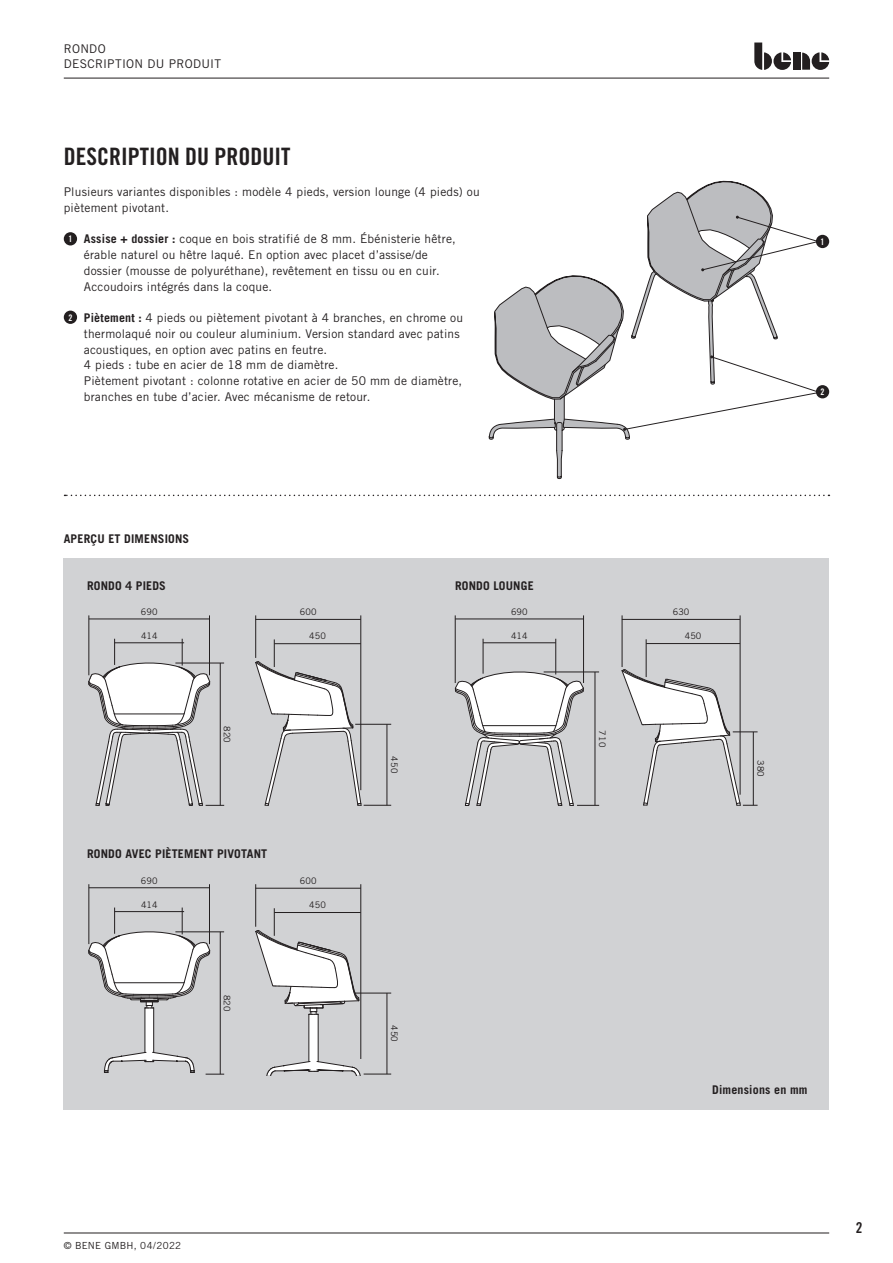
<style>
.page{position:relative;width:893px;height:1263px;background:#fff}
.page>*{position:absolute;margin:0;border:0;box-sizing:border-box;transform-origin:0 0}
.t1{font:24px "Trade Gothic LT Std Bd Cn 20";color:#231f20}
.t2{font:15px "Trade Gothic LT Std Bd Cn 20";color:#231f20}
.t3{font:12px/15.8px "Trade Gothic LT Std";letter-spacing:.015em;color:#231f20}
.t4{font:700 12px "Trade Gothic LT Std";letter-spacing:.015em;color:#231f20}
.t5{font:9.75px "Trade Gothic LT Std";letter-spacing:.03em;color:#231f20}
.t6{font:9px "Trade Gothic LT Std";letter-spacing:.01em;color:#231f20}
.t7{font:9px "Trade Gothic LT Std Bd Cn 20";color:#fff}
.s1{font-weight:700}
</style>
<div class="page">
<svg style="left:754px;top:43px;width:37px;height:27px"></svg>
<div style="left:793px;top:53px;width:7px;height:17px;background:#231f20"></div>
<svg style="left:802px;top:52px;width:27px;height:18px"></svg>
<div style="left:64px;top:558px;width:765px;height:552px;background:#d1d2d4"></div>
<div style="left:816px;top:235px;width:13px;height:13px;background:#231f20;border-radius:50%"></div>
<div style="left:816px;top:385px;width:13px;height:13px;background:#231f20;border-radius:50%"></div>
<svg style="left:489px;top:181px;width:330px;height:298px"></svg>
<hr style="left:64px;top:78px;width:765px;height:1px;background:#231f20">
<hr style="left:64px;top:1232px;width:765px;height:1px;background:#231f20">
<div style="left:64px;top:232px;width:13px;height:13px;background:#231f20;border-radius:50%"></div>
<div style="left:64px;top:311px;width:13px;height:13px;background:#231f20;border-radius:50%"></div>
<svg style="left:65px;top:495px;width:764px;height:1px"></svg>
<hr style="left:89px;top:615px;width:1px;height:60px;background:#231f20">
<hr style="left:255px;top:615px;width:1px;height:43px;background:#231f20">
<svg style="left:88px;top:639px;width:136px;height:167px"></svg>
<svg style="left:255px;top:639px;width:136px;height:167px"></svg>
<hr style="left:209px;top:615px;width:1px;height:60px;background:#231f20">
<hr style="left:361px;top:615px;width:1px;height:175px;background:#231f20">
<hr style="left:115px;top:642px;width:69px;height:1px;background:#231f20">
<hr style="left:220px;top:663px;width:1px;height:142px;background:#231f20">
<hr style="left:387px;top:724px;width:1px;height:81px;background:#231f20">
<hr style="left:89px;top:619px;width:120px;height:1px;background:#231f20">
<hr style="left:255px;top:619px;width:106px;height:1px;background:#231f20">
<hr style="left:274px;top:643px;width:87px;height:1px;background:#231f20">
<hr style="left:483px;top:639px;width:1px;height:35px;background:#231f20">
<hr style="left:455px;top:615px;width:1px;height:68px;background:#231f20">
<hr style="left:622px;top:615px;width:1px;height:52px;background:#231f20">
<hr style="left:646px;top:639px;width:1px;height:38px;background:#231f20">
<hr style="left:555px;top:639px;width:1px;height:35px;background:#231f20">
<svg style="left:455px;top:669px;width:144px;height:137px"></svg>
<svg style="left:622px;top:669px;width:136px;height:137px"></svg>
<hr style="left:583px;top:615px;width:1px;height:68px;background:#231f20">
<hr style="left:740px;top:615px;width:1px;height:180px;background:#231f20">
<hr style="left:483px;top:642px;width:73px;height:1px;background:#231f20">
<hr style="left:595px;top:672px;width:1px;height:133px;background:#231f20">
<hr style="left:753px;top:732px;width:1px;height:73px;background:#231f20">
<hr style="left:455px;top:619px;width:128px;height:1px;background:#231f20">
<hr style="left:622px;top:619px;width:118px;height:1px;background:#231f20">
<hr style="left:646px;top:643px;width:94px;height:1px;background:#231f20">
<hr style="left:89px;top:884px;width:1px;height:60px;background:#231f20">
<hr style="left:209px;top:884px;width:1px;height:60px;background:#231f20">
<hr style="left:89px;top:887px;width:120px;height:1px;background:#231f20">
<hr style="left:255px;top:884px;width:1px;height:43px;background:#231f20">
<hr style="left:361px;top:884px;width:1px;height:175px;background:#231f20">
<hr style="left:255px;top:888px;width:106px;height:1px;background:#231f20">
<svg style="left:255px;top:908px;width:136px;height:168px"></svg>
<hr style="left:387px;top:993px;width:1px;height:81px;background:#231f20">
<svg style="left:88px;top:907px;width:136px;height:168px"></svg>
<hr style="left:220px;top:932px;width:1px;height:142px;background:#231f20">
<p class="t3" style="left:64px;top:41px;width:159px;line-height:14.4px">RON DO<br>DESCRIPTION DU PRODUIT</p>
<h1 class="t1" style="left:64px;top:141px;width:228px">DESCRIPTION DU PRODUIT</h1>
<p class="t3" style="left:64px;top:184px;width:417px">Plusieurs variantes disponibles : modèle 4 pieds, version lounge (4 pieds) ou piètement pivotant.</p>
<p class="t7" style="left:68px;top:233px;width:5px">1</p>
<p class="t7" style="left:68px;top:312px;width:5px">2</p>
<p class="t3" style="left:84px;top:231px;width:373px"><span class="s1">Assise + dossier :</span> coque en bois stratifié de 8 mm. Ébénisterie hêtre, érable naturel ou hêtre laqué. En option avec placet d’assise/de dossier (mousse de polyuréthane), revêtement en tissu ou en cuir.<br>Accoudoirs intégrés dans la coque.</p>
<p class="t3" style="left:84px;top:310px;width:381px"><span class="s1">Piètement :</span> 4 pieds ou piètement pivotant à 4 branches, en chrome ou thermolaqué noir ou couleur aluminium. Version standard avec patins acoustiques, en option avec patins en feutre.<br>4 pieds : tube en acier de 18 mm de diamètre.<br>Piètement pivotant : colonne rotative en acier de 50 mm de diamètre, branches en tube d’acier. Avec mécanisme de retour.</p>
<p class="t7" style="left:820px;top:236px;width:5px">1</p>
<p class="t7" style="left:820px;top:386px;width:5px">2</p>
<p class="t4" style="left:64px;top:531px;width:127px">APERÇU ET DIMENSIONS</p>
<p class="t4" style="left:87px;top:578px;width:80px">RONDO 4 PIEDS</p>
<p class="t4" style="left:455px;top:578px;width:80px">RONDO LOUNGE</p>
<p class="t6" style="left:141px;top:607px;width:18px">690</p>
<p class="t6" style="left:300px;top:607px;width:18px">600</p>
<p class="t6" style="left:309px;top:630px;width:18px">450</p>
<p class="t6" style="left:511px;top:630px;width:18px">414</p>
<p class="t6" style="left:511px;top:607px;width:18px">690</p>
<p class="t6" style="left:673px;top:607px;width:18px">630</p>
<p class="t6" style="left:685px;top:630px;width:18px">450</p>
<p class="t6" style="left:141px;top:630px;width:18px">414</p>
<p class="t6" style="left:233px;top:726px;width:18px;rotate:90deg">820</p>
<p class="t4" style="left:87px;top:846px;width:182px">RONDO AVEC PIÈTEMENT PIVOTANT</p>
<p class="t6" style="left:141px;top:875px;width:18px">690</p>
<p class="t6" style="left:300px;top:875px;width:18px">600</p>
<p class="t6" style="left:309px;top:899px;width:18px">450</p>
<p class="t6" style="left:141px;top:899px;width:18px">414</p>
<p class="t6" style="left:233px;top:995px;width:18px;rotate:90deg">820</p>
<p class="t6" style="left:400px;top:756px;width:18px;rotate:90deg">450</p>
<p class="t6" style="left:400px;top:1025px;width:18px;rotate:90deg">450</p>
<p class="t6" style="left:608px;top:730px;width:18px;rotate:90deg">710</p>
<p class="t6" style="left:766px;top:760px;width:18px;rotate:90deg">380</p>
<p class="t4" style="left:712px;top:1082px;width:97px">Dimensions en mm</p>
<p class="t5" style="left:64px;top:1239px;width:119px">© Bene GmbH, 04/2022</p>
<p class="t2" style="left:856px;top:1218px;width:8px">2</p>
</div>
